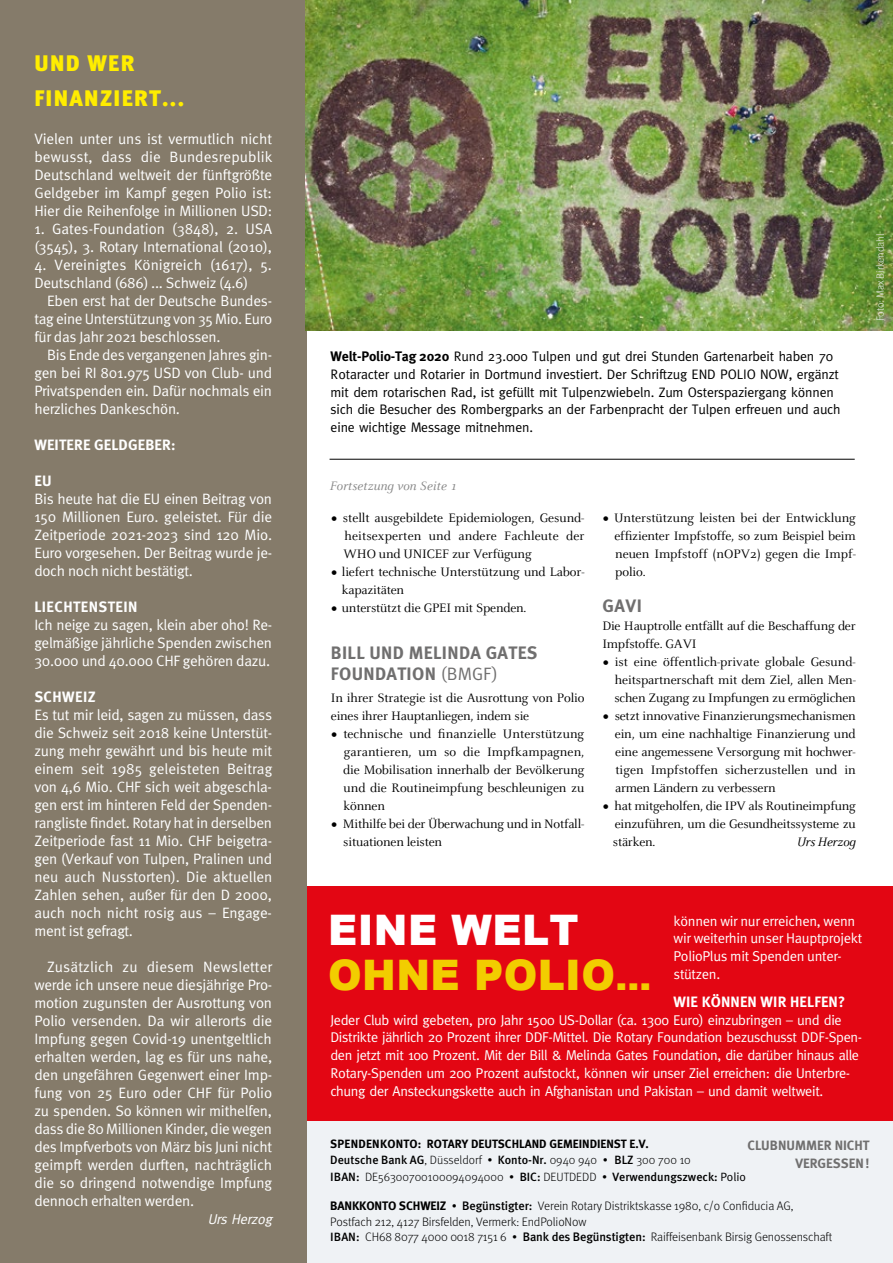
<style>
.page{position:relative;width:893px;height:1263px;background:#fff}
.page>*{position:absolute;margin:0;border:0;box-sizing:border-box;transform-origin:0 0}
.t1{font:900 42.15px/45px "Arial";letter-spacing:.01em;color:#f2cd00;scale:.96 1}
.t2{font:900 22.5px/34.5px "Meta";letter-spacing:.06em;color:#ffed00}
.t3{font:700 18px/21px "Meta";letter-spacing:.02em;color:#706f6f}
.t4{font:15px/18px "Meta Normal";letter-spacing:-.02em;color:#fff;text-align:justify}
.t5{font:15px/18px "Meta Normal";letter-spacing:.005em;color:#fff}
.t6{font:700 15px "Meta";letter-spacing:.01em;color:#fff}
.t7{font:700 15px "Meta";letter-spacing:.03em;color:#fff}
.t8{font:14.25px/17.7px "Meta";letter-spacing:-.025em;color:#fff}
.t9{font:14.25px/17.7px "Meta Normal";letter-spacing:-.02em;color:#fff}
.t10{font:italic 14.25px "Meta";color:#fff}
.t11{font:13.8px/17.7px "Meta";letter-spacing:-.01em;color:#000}
.t12{font:13.5px/18px "Celeste";letter-spacing:-.015em;color:#000;text-align:justify}
.t13{font:700 13.5px/18px "Meta";color:#706f6f;text-align:right}
.t14{font:italic 13.5px "Celeste";color:#878787}
.t15{font:italic 13.5px "Celeste";letter-spacing:-.015em;color:#000}
.t16{font:300 12.3px/15.8px "Meta";letter-spacing:-.01em;color:#000}
.t17{font:300 12px/16px "Meta";color:#000}
.t18{font:300 10.5px "Meta";letter-spacing:-.01em;color:#ededed}
.s1{font-weight:700}
.s2{font-size:25.5px}
.s3{font-weight:400}
.s4{color:#fff}
.s5{font-size:32.7px}
.s6{font-weight:500}
.s7{font-family:"Meta Medium Caps";font-weight:400}
.s8{font-family:"Meta Normal";font-weight:400}
.s9{font-size:12px}
.s10{font-family:"Meta Medium Caps";font-weight:400;font-size:12px}
</style>
<div class="page">
<div style="left:304px;top:1118px;width:589px;height:145px;background:#eff2f5"></div>
<div style="left:288px;top:887px;width:605px;height:234px;background:#e30613"></div>
<div style="left:0;top:0;width:307px;height:1263px;background:#857b6a"></div>
<img style="left:306px;top:0;width:587px;height:331px">
<hr style="left:330px;top:459px;width:525px;height:1px;background:#000">
<h2 class="t2" style="left:34px;top:46px;width:151px">UND WER<br>FINANZIERT...</h2>
<p class="t4" style="left:34px;top:130px;width:239px">Vielen unter uns ist vermutlich nicht bewusst, dass die Bundesrepublik Deutschland weltweit der fünftgrößte Geldgeber im Kampf gegen Polio ist:<br>Hier die Reihenfolge in Millionen USD:</p>
<p class="t4" style="left:34px;top:220px;width:239px">1. Gates-Foundation (3848), 2. USA (3545), 3. Rotary International (2010),</p>
<p class="t5" style="left:34px;top:256px;width:239px">4. Vereinigtes Königreich (1617), 5.<br>Deutschland (686) ... Schweiz (4.6)</p>
<p class="t4" style="left:34px;top:292px;width:239px;text-indent:13px">Eben erst hat der Deutsche Bundes&shy;tag eine Unterstützung von 35 Mio. Euro für das Jahr 2021 beschlossen.</p>
<p class="t4" style="left:34px;top:346px;width:239px;text-indent:13px">Bis Ende des vergangenen Jahres gin&shy;gen bei RI 801.975 USD von Club- und Privatspenden ein. Dafür nochmals ein herzliches Dankeschön.</p>
<p class="t6" style="left:34px;top:436px;width:143px">WEITERE GELDGEBER:</p>
<p class="t6" style="left:34px;top:472px;width:19px">EU</p>
<p class="t4" style="left:34px;top:490px;width:239px">Bis heute hat die EU einen Beitrag von 150 Millionen Euro. geleistet. Für die Zeitperiode 2021-2023 sind 120 Mio.<br>Euro vorgesehen. Der Beitrag wurde je&shy;doch noch nicht bestätigt.</p>
<p class="t7" style="left:34px;top:598px;width:105px">LIECHTENSTEIN</p>
<p class="t4" style="left:34px;top:616px;width:239px">Ich neige zu sagen, klein aber oho! Re&shy;gelmäßige jährliche Spenden zwischen 30.000 und 40.000 CHF gehören dazu.</p>
<p class="t7" style="left:34px;top:688px;width:63px">SCHWEIZ</p>
<p class="t4" style="left:34px;top:706px;width:239px">Es tut mir leid, sagen zu müssen, dass die Schweiz seit 2018 keine Unterstüt&shy;zung mehr gewährt und bis heute mit einem seit 1985 geleisteten Beitrag von 4,6 Mio. CHF sich weit abgeschla&shy;gen erst im hinteren Feld der Spenden&shy;rangliste findet. Rotary hat in derselben Zeitperiode fast 11 Mio. CHF beigetra&shy;gen (Verkauf von Tulpen, Pralinen und neu auch Nusstorten). Die aktuellen Zahlen sehen, außer für den D 2000, auch noch nicht rosig aus – Engage&shy;ment ist gefragt.</p>
<p class="t4" style="left:34px;top:958px;width:239px;text-indent:13px">Zusätzlich zu diesem Newsletter werde ich unsere neue diesjährige Pro&shy;motion zugunsten der Ausrottung von Polio versenden. Da wir allerorts die Impfung gegen Covid-19 unentgeltlich erhalten werden, lag es für uns nahe, den ungefähren Gegenwert einer Imp&shy;fung von 25 Euro oder CHF für Polio zu spenden. So können wir mithelfen, dass die 80 Millionen Kinder, die wegen des Impfverbots von März bis Juni nicht geimpft werden durften, nachträglich die so dringend notwendige Impfung dennoch erhalten werden.</p>
<p class="t10" style="left:208px;top:1211px;width:69px">Urs Herzog</p>
<p class="t11" style="left:331px;top:347px;width:511px"><span class="s1">Welt-Polio-Tag 2020</span> Rund 23.000 Tulpen und gut drei Stunden Gartenarbeit haben 70<br>Rotaracter und Rotarier in Dortmund investiert. Der Schriftzug END POLIO NOW, ergänzt mit dem rotarischen Rad, ist gefüllt mit Tulpenzwiebeln. Zum Osterspaziergang können sich die Besucher des Rombergparks an der Farbenpracht der Tulpen erfreuen und auch eine wichtige Message mitnehmen.</p>
<p class="t14" style="left:330px;top:479px;width:129px">Fortsetzung von Seite 1</p>
<p class="t12" style="left:344px;top:509px;width:242px;text-indent:-13px"><span class="s2">•</span> stellt ausgebildete Epidemiologen, Gesund&shy;heitsexperten und andere Fachleute der WHO und UNICEF zur Verfügung</p>
<p class="t12" style="left:342px;top:563px;width:244px;text-indent:-11px"><span class="s2">•</span> liefert technische Unterstützung und Labor&shy;kapazitäten</p>
<p class="t12" style="left:331px;top:599px;width:197px"><span class="s2">•</span> unterstützt die GPEI mit Spenden.</p>
<p class="t3" style="left:331px;top:642px;width:208px">BILL UND MELINDA GATES<br>FOUNDATION <span class="s3">(BMGF)</span></p>
<p class="t12" style="left:331px;top:689px;width:255px">In ihrer Strategie ist die Ausrottung von Polio eines ihrer Hauptanliegen, indem sie</p>
<p class="t12" style="left:343px;top:725px;width:243px;text-indent:-12px"><span class="s2">•</span> technische und finanzielle Unterstützung garantieren, um so die Impfkampagnen, die Mobilisation innerhalb der Bevölkerung und die Routineimpfung beschleunigen zu können</p>
<p class="t12" style="left:343px;top:815px;width:242px;text-indent:-12px"><span class="s2">•</span> Mithilfe bei der Überwachung und in Notfall&shy;situationen leisten</p>
<p class="t12" style="left:614px;top:509px;width:243px;text-indent:-12px"><span class="s2">•</span> Unterstützung leisten bei der Entwicklung effizienter Impfstoffe, so zum Beispiel beim neuen Impfstoff (nOPV2) gegen die Impf&shy;polio.</p>
<p class="t3" style="left:602px;top:595px;width:41px">GAVI</p>
<p class="t12" style="left:602px;top:617px;width:255px">Die Hauptrolle entfällt auf die Beschaffung der<br>Impfstoffe. GAVI</p>
<p class="t12" style="left:614px;top:653px;width:243px;text-indent:-12px"><span class="s2">•</span> ist eine öffentlich-private globale Gesund&shy;heitspartnerschaft mit dem Ziel, allen Men&shy;schen Zugang zu Impfungen zu ermöglichen</p>
<p class="t12" style="left:615px;top:707px;width:243px;text-indent:-12px"><span class="s2">•</span> setzt innovative Finanzierungsmechanismen ein, um eine nachhaltige Finanzierung und eine angemessene Versorgung mit hochwer&shy;tigen Impfstoffen sicherzustellen und in armen Ländern zu verbessern</p>
<p class="t12" style="left:613px;top:797px;width:244px;text-indent:-11px"><span class="s2">•</span> hat mitgeholfen, die IPV als Routineimpfung einzuführen, um die Gesundheitssysteme zu stärken.</p>
<p class="t15" style="left:797px;top:835px;width:60px">Urs Herzog</p>
<p class="t18" style="left:874px;top:321px;width:89px;rotate:-90deg">Foto: Max Birkendahl</p>
<p class="t9" style="left:674px;top:912px;width:190px">können wir nur erreichen, wenn wir weiterhin unser Hauptprojekt<br>PolioPlus mit Spenden unter&shy;stützen.</p>
<p class="t6" style="left:674px;top:993px;width:173px">WIE KÖNNEN WIR HELFEN?</p>
<p class="t8" style="left:330px;top:1010px;width:533px">Jeder Club wird gebeten, pro Jahr 1500 US-Dollar (ca. 1300 Euro) einzubringen – und die Distrikte jährlich 20 Prozent ihrer DDF-Mittel. Die Rotary Foundation bezuschusst DDF-Spen&shy;den jetzt mit 100 Prozent. Mit der Bill &amp; Melinda Gates Foundation, die darüber hinaus alle Rotary-Spenden um 200 Prozent aufstockt, können wir unser Ziel erreichen: die Unterbre&shy;chung der Ansteckungskette auch in Afghanistan und Pakistan – und damit weltweit.</p>
<h1 class="t1" style="left:328px;top:906px;width:338px"><span class="s4">EINE WELT<br></span>OHNE POLIO<span class="s5">…</span></h1>
<p class="t17" style="left:330px;top:1136px;width:417px"><span class="s1">SPENDENKONTO: ROTARY DEUTSCHLAND GEMEINDIENST E.V.<br></span><span class="s6">Deutsche Bank AG</span>, Düsseldorf • <span class="s6">Konto-Nr.</span> 0940 940 • <span class="s6">BLZ</span> 300 700 10<br><span class="s7">IBAN:</span> DE56300700100094094000 • <span class="s6">BIC:</span> DEUTDEDD • <span class="s6">Verwendungszweck:</span> <span class="s8">Polio</span></p>
<p class="t16" style="left:330px;top:1198px;width:504px"><span class="s1">BANKKONTO SCHWEIZ</span> <span class="s9">•</span> <span class="s6">Begünstigter:</span> Verein Rotary Distriktskasse 1980, c/o Confiducia AG,<br>Postfach 212, 4127 Birsfelden, Vermerk: EndPolioNow<br><span class="s10">IBAN:</span> CH68 8077 4000 0018 7151 6 <span class="s9">•</span> <span class="s6">Bank des Begünstigten:</span> Raiffeisenbank Birsig Genossenschaft</p>
<p class="t13" style="left:747px;top:1136px;width:124px">CLUBNUMMER NICHT<br>VERGESSEN !</p>
</div>
